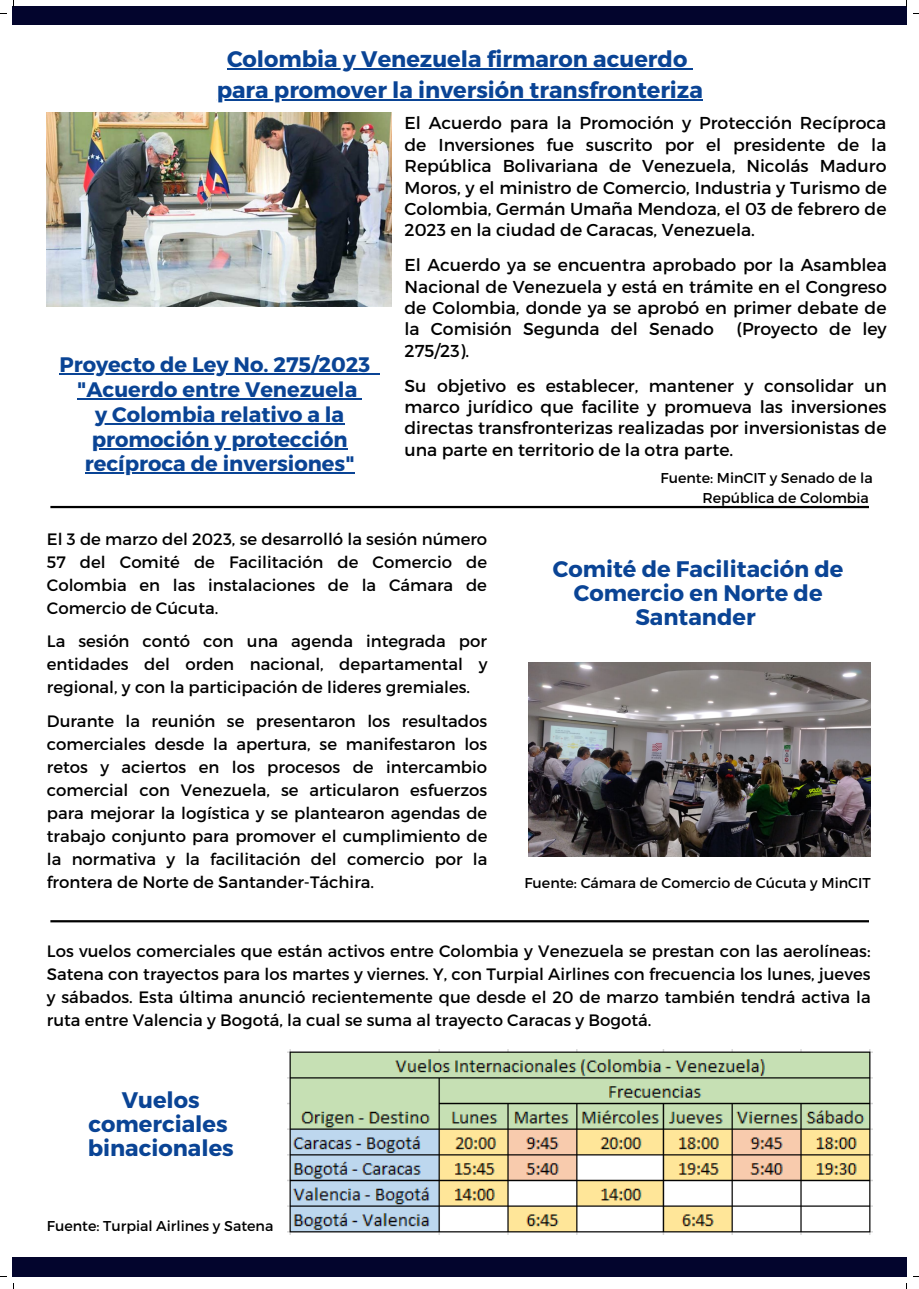
<style>
.page{position:relative;width:919px;height:1289px;background:#fff}
.page>*{position:absolute;margin:0;border:0;box-sizing:border-box;transform-origin:0 0}
.t1{font:700 22.5px/24.2px "Montserrat";color:#0a4495;text-align:center}
.t2{font:700 21px/24.8px "Montserrat";color:#0a4495;text-align:center}
.t3{font:17.25px/21.4px "Montserrat";color:#000;text-align:justify}
.t4{font:16.5px/23.1px "Montserrat";color:#000;text-align:justify}
.t5{font:14.25px/19.6px "Montserrat";color:#000;text-align:right}
</style>
<div class="page">
<div style="left:13px;top:6px;width:893px;height:18px;background:#03052d"></div>
<div style="left:13px;top:1257px;width:893px;height:19px;background:#03052d"></div>
<hr style="left:50px;top:506px;width:818px;height:2px;background:#000">
<img style="left:528px;top:662px;width:342px;height:194px">
<img style="left:47px;top:112px;width:344px;height:194px">
<hr style="left:50px;top:920px;width:818px;height:2px;background:#000">
<img style="left:288px;top:1049px;width:584px;height:185px">
<hr style="left:227px;top:68px;width:460px;height:2px;background:#0a4495">
<hr style="left:216px;top:99px;width:486px;height:2px;background:#0a4495">
<hr style="left:59px;top:373px;width:311px;height:2px;background:#0a4495">
<svg style="left:370px;top:373px;width:10px;height:2px"></svg>
<hr style="left:77px;top:398px;width:280px;height:2px;background:#0a4495">
<hr style="left:95px;top:423px;width:249px;height:1px;background:#0a4495">
<hr style="left:92px;top:447px;width:255px;height:2px;background:#0a4495">
<hr style="left:85px;top:472px;width:269px;height:2px;background:#0a4495">
<h1 class="t1" style="left:216px;top:42px;width:487px;line-height:30.9px">Colombia y Venezuela firmaron acuerdo para promover la inversión transfronteriza</h1>
<p class="t3" style="left:404px;top:112px;width:483px">El Acuerdo para la Promoción y Protección Recíproca de Inversiones fue suscrito por el presidente de la República Bolivariana de Venezuela, Nicolás Maduro Moros, y el ministro de Comercio, Industria y Turismo de Colombia, Germán Umaña Mendoza, el 03 de febrero de 2023 en la ciudad de Caracas, Venezuela.</p>
<p class="t3" style="left:404px;top:253px;width:483px">El Acuerdo ya se encuentra aprobado por la Asamblea Nacional de Venezuela y está en trámite en el Congreso de Colombia, donde ya se aprobó en primer debate de la Comisión Segunda del Senado</p>
<p class="t3" style="left:736px;top:317px;width:152px">(Proyecto de ley</p>
<p class="t3" style="left:404px;top:332px;width:483px;line-height:34.9px">275/23).<br>Su objetivo es establecer, mantener y consolidar un</p>
<p class="t3" style="left:404px;top:395px;width:483px">marco jurídico que facilite y promueva las inversiones directas transfronterizas realizadas por inversionistas de una parte en territorio de la otra parte.</p>
<p class="t2" style="left:59px;top:351px;width:312px">Proyecto de Ley No. 275/2023 "Acuerdo entre Venezuela<br>y Colombia relativo a la promoción y protección recíproca de inversiones"</p>
<p class="t5" style="left:660px;top:467px;width:213px">Fuente: MinCIT y Senado de la<br>República de Colombia</p>
<p class="t4" style="left:47px;top:526px;width:441px">El 3 de marzo del 2023, se desarrolló la sesión número 57 del Comité de Facilitación de Comercio de Colombia en las instalaciones de la Cámara de Comercio de Cúcuta.</p>
<p class="t4" style="left:47px;top:629px;width:442px">La sesión contó con una agenda integrada por entidades del orden nacional, departamental y regional, y con la participación de lideres gremiales.</p>
<p class="t4" style="left:47px;top:708px;width:442px">Durante la reunión se presentaron los resultados comerciales desde la apertura, se manifestaron los retos y aciertos en los procesos de intercambio comercial con Venezuela, se articularon esfuerzos para mejorar la logística y se plantearon agendas de trabajo conjunto para promover el cumplimiento de la normativa y la facilitación del comercio por la frontera de Norte de Santander-Táchira.</p>
<h1 class="t1" style="left:552px;top:555px;width:292px">Comité de Facilitación de<br>Comercio en Norte de<br>Santander</h1>
<p class="t5" style="left:524px;top:872px;width:347px">Fuente: Cámara de Comercio de Cúcuta y MinCIT</p>
<p class="t4" style="left:47px;top:938px;width:825px">Los vuelos comerciales que están activos entre Colombia y Venezuela se prestan con las aerolíneas:<br>Satena con trayectos para los martes y viernes. Y, con Turpial Airlines con frecuencia los lunes, jueves y sábados. Esta última anunció recientemente que desde el 20 de marzo también tendrá activa la ruta entre Valencia y Bogotá, la cual se suma al trayecto Caracas y Bogotá.</p>
<h1 class="t1" style="left:88px;top:1086px;width:147px">Vuelos comerciales binacionales</h1>
<p class="t5" style="left:47px;top:1215px;width:228px">Fuente: Turpial Airlines y Satena</p>
</div>
